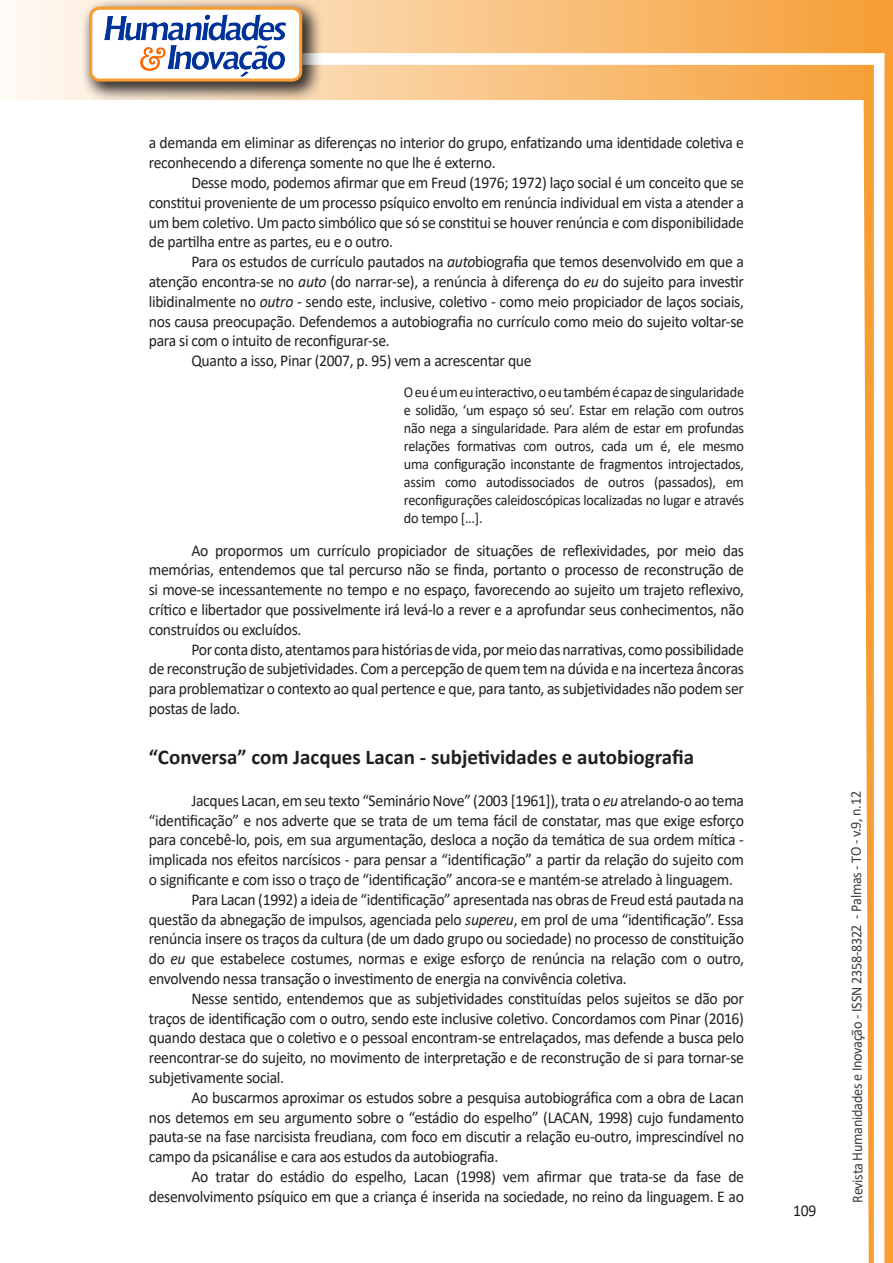
<style>
.page{position:relative;width:893px;height:1263px;background:#fff}
.page>*{position:absolute;margin:0;border:0;box-sizing:border-box;transform-origin:0 0}
.Titulo_2{font:700 21px "Calibri";color:#231f20}
.texto{font:16.5px/19.8px "Calibri";letter-spacing:-.02em;color:#231f20;text-align:justify;scale:.95 1}
.citacao{font:15px/18px "Calibri";letter-spacing:-.02em;color:#231f20;text-align:justify;scale:.95 1}
.t1{font:15px "Calibri";letter-spacing:-.025em;color:#3e3e3f;scale:.95 1}
.s1{font-style:italic}
</style>
<div class="page">
<svg style="left:5px;top:0;width:858px;height:100px;background:#f9c484"></svg>
<div style="left:302px;top:53px;width:582px;height:12px;background:#fff;border:2px solid #fff"></div>
<svg style="left:863px;top:0;width:30px;height:1263px"></svg>
<div style="left:81px;top:0;width:241px;height:102px;background:#231f20;opacity:.75"></div>
<div style="left:91px;top:8px;width:210px;height:72px;background:#fff;border-radius:9px"></div>
<img style="left:104px;top:14px;width:181px;height:62px">
<div style="left:89px;top:7px;width:213px;height:75px;border:3px solid #f69e34;border-radius:9px"></div>
<p class="texto" style="left:149px;top:133px;width:628px">a demanda em eliminar as diferenças no interior do grupo, enfatizando uma identidade coletiva e reconhecendo a diferença somente no que lhe é externo.</p>
<p class="texto" style="left:149px;top:172px;width:628px;text-indent:43px">Desse modo, podemos afirmar que em Freud (1976; 1972) laço social é um conceito que se constitui proveniente de um processo psíquico envolto em renúncia individual em vista a atender a um bem coletivo. Um pacto simbólico que só se constitui se houver renúncia e com disponibilidade de partilha entre as partes, eu e o outro.</p>
<p class="texto" style="left:149px;top:251px;width:628px;text-indent:43px">Para os estudos de currículo pautados na <span class="s1">auto</span>biografia que temos desenvolvido em que a atenção encontra-se no <span class="s1">auto</span> (do narrar-se), a renúncia à diferença do <span class="s1">eu</span> do sujeito para investir libidinalmente no <span class="s1">outro</span> - sendo este, inclusive, coletivo - como meio propiciador de laços sociais, nos causa preocupação. Defendemos a autobiografia no currículo como meio do sujeito voltar-se para si com o intuito de reconfigurar-se.</p>
<p class="texto" style="left:191px;top:350px;width:360px">Quanto a isso, Pinar (2007, p. 95) vem a acrescentar que</p>
<p class="citacao" style="left:404px;top:383px;width:360px">O eu é um eu interactivo, o eu também é capaz de singularidade e solidão, ‘um espaço só seu’. Estar em relação com outros não nega a singularidade. Para além de estar em profundas relações formativas com outros, cada um é, ele mesmo uma configuração inconstante de fragmentos introjectados, assim como autodissociados de outros (passados), em reconfigurações caleidoscópicas localizadas no lugar e através do tempo [...].</p>
<p class="texto" style="left:149px;top:540px;width:628px;text-indent:43px">Ao propormos um currículo propiciador de situações de reflexividades, por meio das memórias, entendemos que tal percurso não se finda, portanto o processo de reconstrução de si move-se incessantemente no tempo e no espaço, favorecendo ao sujeito um trajeto reflexivo, crítico e libertador que possivelmente irá levá-lo a rever e a aprofundar seus conhecimentos, não construídos ou excluídos.</p>
<p class="texto" style="left:149px;top:639px;width:628px;text-indent:43px">Por conta disto, atentamos para histórias de vida, por meio das narrativas, como possibilidade de reconstrução de subjetividades. Com a percepção de quem tem na dúvida e na incerteza âncoras para problematizar o contexto ao qual pertence e que, para tanto, as subjetividades não podem ser postas de lado.</p>
<p class="Titulo_2" style="left:149px;top:743px;width:547px">“Conversa” com Jacques Lacan - subjetividades e autobiografia</p>
<p class="texto" style="left:149px;top:790px;width:628px;text-indent:43px">Jacques Lacan, em seu texto “Seminário Nove” (2003 [1961]), trata o <span class="s1">eu</span> atrelando-o ao tema “identificação” e nos adverte que se trata de um tema fácil de constatar, mas que exige esforço para concebê-lo, pois, em sua argumentação, desloca a noção da temática de sua ordem mítica - implicada nos efeitos narcísicos - para pensar a “identificação” a partir da relação do sujeito com o significante e com isso o traço de “identificação” ancora-se e mantém-se atrelado à linguagem.</p>
<p class="texto" style="left:149px;top:889px;width:628px;text-indent:43px">Para Lacan (1992) a ideia de “identificação” apresentada nas obras de Freud está pautada na questão da abnegação de impulsos, agenciada pelo <span class="s1">supereu</span>, em prol de uma “identificação”. Essa renúncia insere os traços da cultura (de um dado grupo ou sociedade) no processo de constituição do <span class="s1">eu</span> que estabelece costumes, normas e exige esforço de renúncia na relação com o outro, envolvendo nessa transação o investimento de energia na convivência coletiva.</p>
<p class="texto" style="left:149px;top:988px;width:628px;text-indent:43px">Nesse sentido, entendemos que as subjetividades constituídas pelos sujeitos se dão por traços de identificação com o outro, sendo este inclusive coletivo. Concordamos com Pinar (2016) quando destaca que o coletivo e o pessoal encontram-se entrelaçados, mas defende a busca pelo reencontrar-se do sujeito, no movimento de interpretação e de reconstrução de si para tornar-se subjetivamente social.</p>
<p class="texto" style="left:149px;top:1087px;width:628px;text-indent:43px">Ao buscarmos aproximar os estudos sobre a pesquisa autobiográfica com a obra de Lacan nos detemos em seu argumento sobre o “estádio do espelho” (LACAN, 1998) cujo fundamento pauta-se na fase narcisista freudiana, com foco em discutir a relação eu-outro, imprescindível no campo da psicanálise e cara aos estudos da autobiografia.</p>
<p class="texto" style="left:149px;top:1166px;width:628px;text-align:right">Ao tratar do estádio do espelho, Lacan (1998) vem afirmar que trata-se da fase de desenvolvimento psíquico em que a criança é inserida na sociedade, no reino da linguagem. E ao</p>
<p class="texto" style="left:793px;top:1200px;width:26px">109</p>
<p class="t1" style="left:846px;top:1203px;width:435px;rotate:-90deg">Revista Humanidades e Inovação - ISSN 2358-8322 - Palmas - TO - v.9, n.12</p>
</div>
